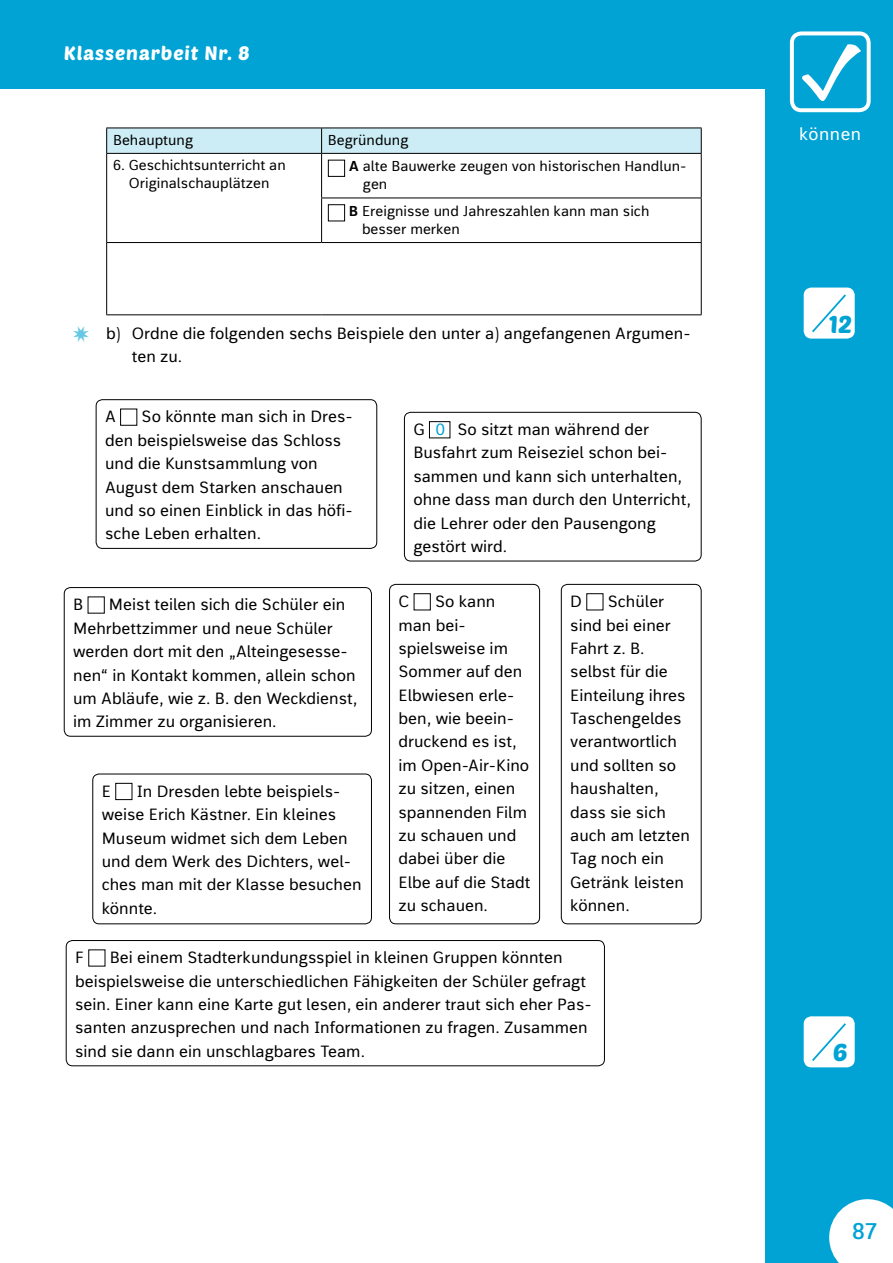
<style>
.page{position:relative;width:893px;height:1263px;background:#fff}
.page>*{position:absolute;margin:0;border:0;box-sizing:border-box;transform-origin:0 0}
.t1{font:22.5px "bs Ventone Display 1";color:#00a3d4}
.t2{font:600 22.5px "bs Thomas Sans 1";color:#00a3d4}
.t3{font:18px "bs Ventone Display 1";letter-spacing:.05em;color:#fff}
.t4{font:17.4px "bs Thomas Sans 1";letter-spacing:.03em;color:#fff}
.t5{font:16.2px/23.4px "bs Thomas Sans 1";color:#000}
.t6{font:14.25px/18px "bs Thomas Sans 1";color:#000}
.s1{font-weight:700}
.s2{color:#00a3d4}
</style>
<div class="page">
<div style="left:765px;top:0;width:128px;height:1263px;background:#00a3d4"></div>
<svg style="left:829px;top:1199px;width:64px;height:64px;background:#dff3f9"></svg>
<div style="left:0;top:0;width:893px;height:89px;background:#00a3d4"></div>
<div style="left:790px;top:31px;width:81px;height:81px;border:4px solid #fff;border-radius:9px"></div>
<svg style="left:802px;top:44px;width:59px;height:57px"></svg>
<svg style="left:107px;top:154px;width:594px;height:160px"></svg>
<hr style="left:106px;top:153px;width:216px;height:1px;background:#000">
<hr style="left:321px;top:154px;width:1px;height:44px;background:#000">
<hr style="left:701px;top:154px;width:1px;height:44px;background:#000">
<hr style="left:321px;top:198px;width:1px;height:44px;background:#000">
<hr style="left:701px;top:198px;width:1px;height:44px;background:#000">
<hr style="left:322px;top:153px;width:380px;height:1px;background:#000">
<hr style="left:321px;top:198px;width:381px;height:1px;background:#000">
<div style="left:106px;top:129px;width:596px;height:24px;background:#ccedf6"></div>
<hr style="left:106px;top:154px;width:1px;height:44px;background:#000">
<hr style="left:106px;top:198px;width:1px;height:44px;background:#000">
<hr style="left:106px;top:128px;width:216px;height:1px;background:#000">
<hr style="left:322px;top:128px;width:380px;height:1px;background:#000">
<hr style="left:106px;top:242px;width:216px;height:1px;background:#000">
<hr style="left:106px;top:243px;width:1px;height:71px;background:#000">
<hr style="left:322px;top:242px;width:380px;height:1px;background:#000">
<hr style="left:701px;top:243px;width:1px;height:71px;background:#000">
<hr style="left:106px;top:314px;width:216px;height:1px;background:#000">
<hr style="left:322px;top:314px;width:380px;height:1px;background:#000">
<div style="left:328px;top:160px;width:17px;height:17px;border:1px solid #000"></div>
<div style="left:328px;top:204px;width:17px;height:17px;border:1px solid #000"></div>
<div style="left:120px;top:409px;width:17px;height:17px;border:1px solid #000"></div>
<div style="left:96px;top:399px;width:281px;height:150px;border:1px solid #000;border-radius:6px"></div>
<div style="left:64px;top:587px;width:308px;height:150px;border:1px solid #000;border-radius:6px"></div>
<div style="left:115px;top:783px;width:17px;height:17px;border:1px solid #000"></div>
<div style="left:92px;top:773px;width:280px;height:151px;border:1px solid #000;border-radius:6px"></div>
<div style="left:66px;top:940px;width:539px;height:126px;border:1px solid #000;border-radius:6px"></div>
<div style="left:414px;top:593px;width:17px;height:17px;border:1px solid #000"></div>
<div style="left:389px;top:584px;width:151px;height:340px;border:1px solid #000;border-radius:6px"></div>
<div style="left:561px;top:584px;width:141px;height:340px;border:1px solid #000;border-radius:6px"></div>
<div style="left:429px;top:421px;width:21px;height:17px;border:1px solid #000"></div>
<div style="left:404px;top:412px;width:298px;height:149px;border:1px solid #000;border-radius:6px"></div>
<div style="left:805px;top:1018px;width:48px;height:48px;background:#fff;border-radius:6px"></div>
<div style="left:804px;top:1016px;width:51px;height:51px;border:3px solid #fff;border-radius:6px"></div>
<svg style="left:812px;top:1023px;width:34px;height:38px"></svg>
<div style="left:805px;top:289px;width:48px;height:48px;background:#fff;border-radius:6px"></div>
<div style="left:804px;top:288px;width:51px;height:51px;border:3px solid #fff;border-radius:6px"></div>
<svg style="left:812px;top:294px;width:34px;height:39px"></svg>
<p class="t3" style="left:64px;top:40px;width:188px">Klassenarbeit Nr. 8</p>
<p class="t6" style="left:113px;top:132px;width:82px">Behauptung</p>
<p class="t6" style="left:328px;top:132px;width:82px">Begründung</p>
<p class="t6" style="left:113px;top:157px;width:174px;text-align:center">6. Geschichtsunterricht an<br>Originalschauplätzen</p>
<p class="t6" style="left:363px;top:159px;width:325px;text-indent:-14px"><span class="s1">A</span> alte Bauwerke zeugen von historischen Handlun&shy;gen</p>
<p class="t6" style="left:362px;top:203px;width:289px;text-indent:-13px"><span class="s1">B</span> Ereignisse und Jahreszahlen kann man sich besser merken</p>
<p class="t5" style="left:132px;top:322px;width:560px;text-indent:-26px">b) Ordne die folgenden sechs Beispiele den unter a) angefangenen Argumen&shy;ten zu.</p>
<p class="t5" style="left:105px;top:406px;width:249px;text-indent:36px">So könnte man sich in Dres&shy;den beispielsweise das Schloss und die Kunstsammlung von<br>August dem Starken anschauen und so einen Einblick in das höfi&shy;sche Leben erhalten.</p>
<p class="t5" style="left:105px;top:406px;width:12px">A</p>
<p class="t5" style="left:73px;top:594px;width:286px;text-indent:36px">Meist teilen sich die Schüler ein Mehrbettzimmer und neue Schüler werden dort mit den „Alteingesesse&shy;nen“ in Kontakt kommen, allein schon um Abläufe, wie z. B. den Weckdienst, im Zimmer zu organisieren.</p>
<p class="t5" style="left:73px;top:594px;width:12px">B</p>
<p class="t5" style="left:102px;top:781px;width:261px;text-indent:35px">In Dresden lebte beispiels&shy;weise Erich Kästner. Ein kleines<br>Museum widmet sich dem Leben und dem Werk des Dichters, wel&shy;ches man mit der Klasse besuchen könnte.</p>
<p class="t5" style="left:102px;top:781px;width:11px">E</p>
<p class="t5" style="left:413px;top:419px;width:279px">G <span class="s2">0</span> So sitzt man während der<br>Busfahrt zum Reiseziel schon bei&shy;sammen und kann sich unterhalten, ohne dass man durch den Unterricht, die Lehrer oder den Pausengong gestört wird.</p>
<p class="t5" style="left:398px;top:591px;width:134px;text-indent:37px">So kann man bei&shy;spielsweise im<br>Sommer auf den<br>Elbwiesen erle&shy;ben, wie beein&shy;druckend es ist, im Open-Air-Kino zu sitzen, einen spannenden Film zu schauen und dabei über die<br>Elbe auf die Stadt zu schauen.</p>
<p class="t5" style="left:570px;top:591px;width:13px">D</p>
<p class="t5" style="left:570px;top:591px;width:121px;text-indent:37px">Schüler sind bei einer<br>Fahrt z. B. selbst für die<br>Einteilung ihres<br>Taschengeldes verantwortlich und sollten so haushalten, dass sie sich auch am letzten<br>Tag noch ein<br>Getränk leisten können.</p>
<p class="t5" style="left:398px;top:591px;width:12px">C</p>
<p class="t5" style="left:75px;top:947px;width:518px;text-indent:35px">Bei einem Stadterkundungsspiel in kleinen Gruppen könnten beispielsweise die unterschiedlichen Fähigkeiten der Schüler gefragt sein. Einer kann eine Karte gut lesen, ein anderer traut sich eher Pas&shy;santen anzusprechen und nach Informationen zu fragen. Zusammen sind sie dann ein unschlagbares Team.</p>
<p class="t5" style="left:75px;top:947px;width:10px">F</p>
<p class="t4" style="left:799px;top:123px;width:64px">können</p>
<h1 class="t1" style="left:829px;top:309px;width:25px">12</h1>
<h1 class="t1" style="left:833px;top:1037px;width:16px">6</h1>
<h1 class="t2" style="left:852px;top:1217px;width:27px">87</h1>
</div>
